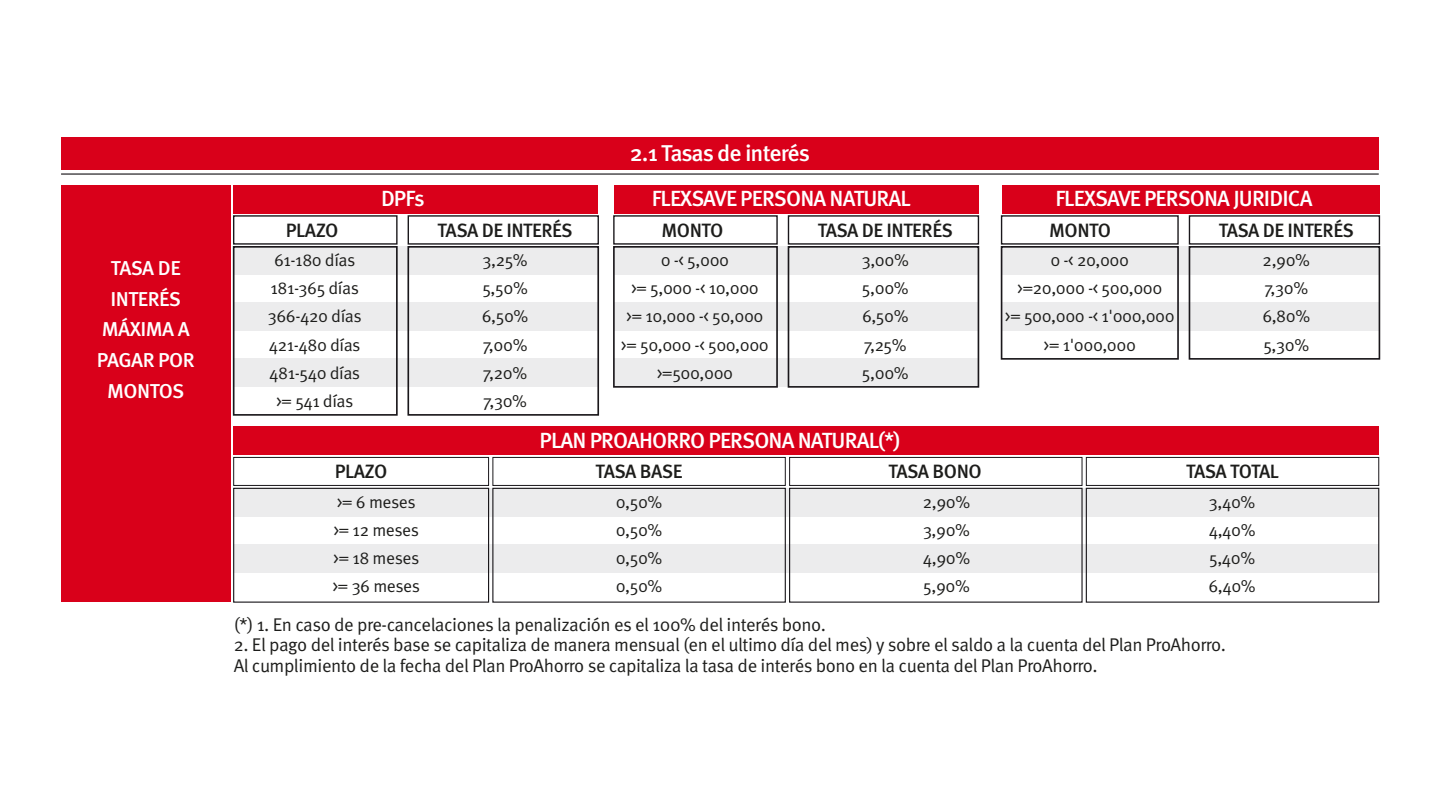
<style>
.page{position:relative;width:1440px;height:810px;background:#fff}
.page>*{position:absolute;margin:0;border:0;box-sizing:border-box;transform-origin:0 0}
.t1{font:500 22.88px "Meta Pro";letter-spacing:-.05em;color:#fff}
.t2{font:500 21.9px "Meta Pro";letter-spacing:-.04em;color:#fff}
.t3{font:500 20.1px/30.8px "Meta Pro";letter-spacing:-.025em;color:#fff;text-align:center}
.t4{font:500 19.27px "Meta Pro";letter-spacing:-.025em;color:#1d1d1b}
.t5{font:500 19.27px "Meta Pro";letter-spacing:-.045em;color:#1d1d1b}
.t6{font:18.38px/20.2px "Meta Pro Norm";letter-spacing:-.025em;color:#1d1d1b}
.t7{font:17.25px/28.2px "Meta Pro Norm";letter-spacing:-.025em;color:#1d1d1b;text-align:justify}
</style>
<div class="page">
<div style="left:61px;top:138px;width:1318px;height:32px;background:#d9001a"></div>
<div style="left:234px;top:185px;width:364px;height:28px;background:#d9001a"></div>
<div style="left:61px;top:185px;width:170px;height:417px;background:#d9001a"></div>
<hr style="left:61px;top:173px;width:1318px;height:2px;background:#1a171b">
<div style="left:234px;top:247px;width:364px;height:28px;background:#ececed"></div>
<div style="left:234px;top:303px;width:364px;height:28px;background:#ececed"></div>
<div style="left:234px;top:359px;width:364px;height:28px;background:#ececed"></div>
<div style="left:233px;top:246px;width:165px;height:170px;border:2px solid #1a171b"></div>
<div style="left:407px;top:246px;width:192px;height:170px;border:2px solid #1a171b"></div>
<div style="left:233px;top:215px;width:165px;height:30px;border:1px solid #1a171b"></div>
<div style="left:408px;top:215px;width:191px;height:30px;border:1px solid #1a171b"></div>
<div style="left:614px;top:185px;width:364px;height:28px;background:#d9001a"></div>
<div style="left:614px;top:247px;width:364px;height:28px;background:#ececed"></div>
<div style="left:614px;top:303px;width:364px;height:28px;background:#ececed"></div>
<div style="left:614px;top:359px;width:364px;height:28px;background:#ececed"></div>
<div style="left:613px;top:246px;width:165px;height:142px;border:2px solid #1a171b"></div>
<div style="left:788px;top:246px;width:191px;height:142px;border:2px solid #1a171b"></div>
<div style="left:613px;top:215px;width:165px;height:30px;border:1px solid #1a171b"></div>
<div style="left:788px;top:215px;width:191px;height:30px;border:1px solid #1a171b"></div>
<div style="left:1002px;top:185px;width:377px;height:28px;background:#d9001a"></div>
<div style="left:1002px;top:247px;width:377px;height:28px;background:#ececed"></div>
<div style="left:1002px;top:303px;width:377px;height:28px;background:#ececed"></div>
<div style="left:1001px;top:246px;width:178px;height:114px;border:2px solid #1a171b"></div>
<div style="left:1189px;top:246px;width:191px;height:114px;border:2px solid #1a171b"></div>
<div style="left:1001px;top:215px;width:178px;height:30px;border:1px solid #1a171b"></div>
<div style="left:1189px;top:215px;width:191px;height:30px;border:1px solid #1a171b"></div>
<div style="left:234px;top:488px;width:1145px;height:28px;background:#ececed"></div>
<div style="left:234px;top:544px;width:1145px;height:28px;background:#ececed"></div>
<div style="left:234px;top:427px;width:1145px;height:28px;background:#d9001a"></div>
<div style="left:233px;top:488px;width:256px;height:115px;border:1px solid #1a171b"></div>
<div style="left:492px;top:488px;width:294px;height:115px;border:1px solid #1a171b"></div>
<div style="left:789px;top:488px;width:294px;height:115px;border:1px solid #1a171b"></div>
<div style="left:1086px;top:488px;width:293px;height:115px;border:1px solid #1a171b"></div>
<div style="left:233px;top:457px;width:256px;height:29px;border:1px solid #1a171b"></div>
<div style="left:492px;top:457px;width:294px;height:29px;border:1px solid #1a171b"></div>
<div style="left:789px;top:457px;width:294px;height:29px;border:1px solid #1a171b"></div>
<div style="left:1086px;top:457px;width:293px;height:29px;border:1px solid #1a171b"></div>
<p class="t3" style="left:97px;top:251px;width:100px">TASA DE<br>INTERÉS<br>MÁXIMA A<br>PAGAR POR<br>MONTOS</p>
<p class="t2" style="left:381px;top:182px;width:45px">DPFs</p>
<p class="t4" style="left:286px;top:215px;width:54px">PLAZO</p>
<p class="t4" style="left:437px;top:215px;width:137px">TASA DE INTERÉS</p>
<p class="t7" style="left:268px;top:245px;width:95px;text-align:center">61-180 días<br>181-365 días<br>366-420 días<br>421-480 días<br>481-540 días &gt;= 541 días</p>
<p class="t7" style="left:482px;top:245px;width:48px">3,25% 5,50% 6,50% 7,00% 7,20% 7,30%</p>
<h1 class="t1" style="left:630px;top:135px;width:182px">2.1 Tasas de interés</h1>
<p class="t2" style="left:652px;top:182px;width:261px">FLEXSAVE PERSONA NATURAL</p>
<p class="t4" style="left:662px;top:215px;width:63px">MONTO</p>
<p class="t4" style="left:818px;top:215px;width:137px">TASA DE INTERÉS</p>
<p class="t7" style="left:621px;top:245px;width:150px;text-align:center">0 -&lt; 5,000<br>&gt;= 5,000 -&lt; 10,000 &gt;= 10,000 -&lt; 50,000 &gt;= 50,000 -&lt; 500,000 &gt;=500,000</p>
<p class="t7" style="left:862px;top:245px;width:49px;text-align:left">3,00%<br>5,00%<br>6,50%<br>7,25%<br>5,00%</p>
<p class="t2" style="left:540px;top:423px;width:362px">PLAN PROAHORRO PERSONA NATURAL(*)</p>
<p class="t2" style="left:1056px;top:182px;width:259px">FLEXSAVE PERSONA JURIDICA</p>
<p class="t4" style="left:1049px;top:215px;width:63px">MONTO</p>
<p class="t4" style="left:1219px;top:215px;width:137px">TASA DE INTERÉS</p>
<p class="t7" style="left:1005px;top:245px;width:172px;text-align:center">0 -&lt; 20,000<br>&gt;=20,000 -&lt; 500,000<br>&gt;= 500,000 -&lt; 1'000,000 &gt;= 1'000,000</p>
<p class="t7" style="left:1262px;top:245px;width:49px">2,90% 7,30% 6,80% 5,30%</p>
<p class="t4" style="left:335px;top:457px;width:54px">PLAZO</p>
<p class="t4" style="left:596px;top:457px;width:88px">TASA BASE</p>
<p class="t4" style="left:888px;top:457px;width:95px">TASA BONO</p>
<p class="t5" style="left:1186px;top:457px;width:94px">TASA TOTAL</p>
<p class="t7" style="left:332px;top:486px;width:89px;text-align:left">&gt;= 6 meses &gt;= 12 meses &gt;= 18 meses &gt;= 36 meses</p>
<p class="t7" style="left:616px;top:486px;width:48px">0,50% 0,50% 0,50% 0,50%</p>
<p class="t7" style="left:923px;top:486px;width:49px">2,90% 3,90% 4,90% 5,90%</p>
<p class="t7" style="left:1209px;top:486px;width:49px">3,40% 4,40% 5,40% 6,40%</p>
<p class="t6" style="left:234px;top:614px;width:594px">(*) 1. En caso de pre-cancelaciones la penalización es el 100% del interés bono.</p>
<p class="t6" style="left:234px;top:634px;width:994px">2. El pago del interés base se capitaliza de manera mensual (en el ultimo día del mes) y sobre el saldo a la cuenta del Plan ProAhorro.<br>Al cumplimiento de la fecha del Plan ProAhorro se capitaliza la tasa de interés bono en la cuenta del Plan ProAhorro.</p>
</div>
